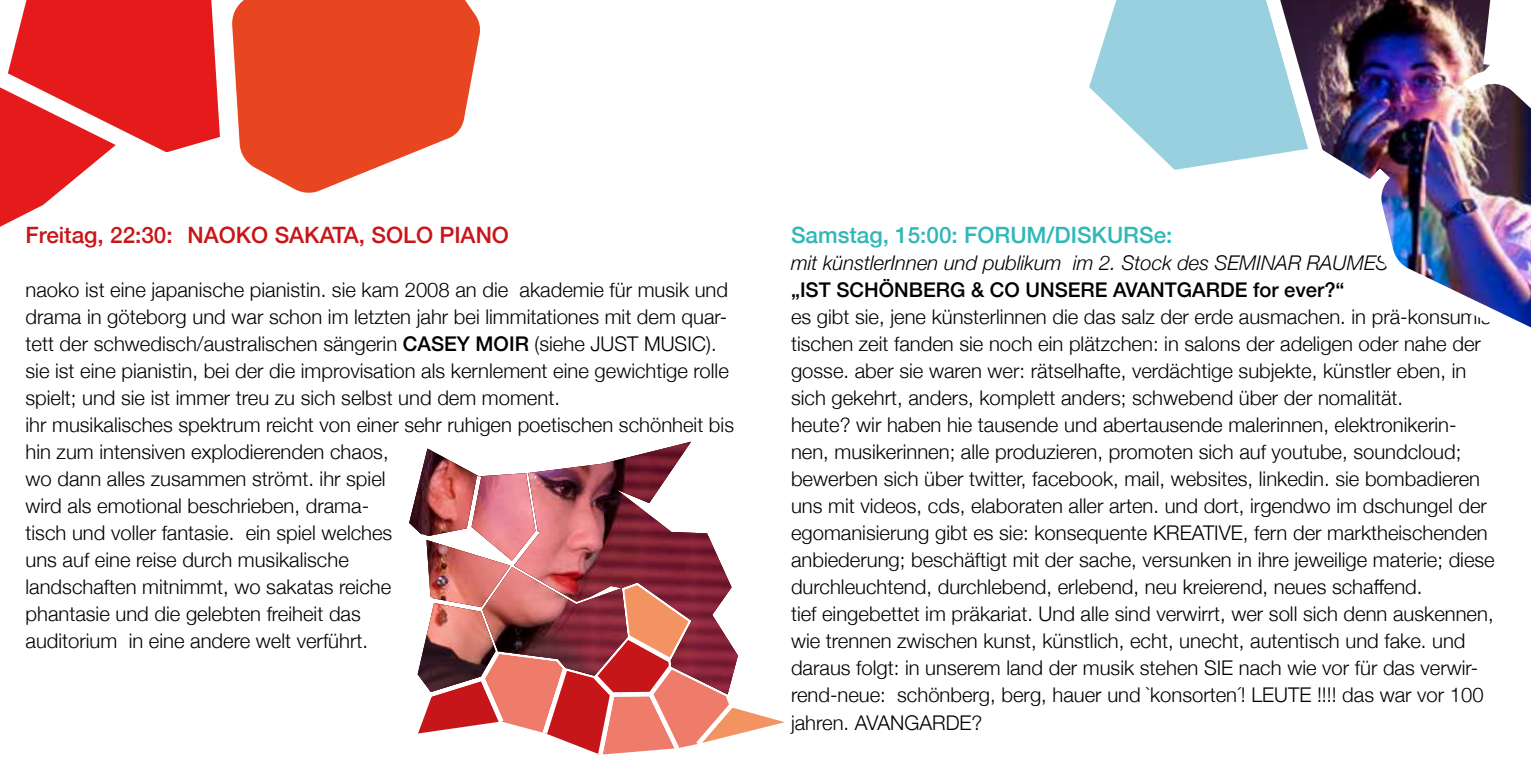
<style>
.page{position:relative;width:1531px;height:766px;background:#fff}
.page>*{position:absolute;margin:0;border:0;box-sizing:border-box;transform-origin:0 0}
.t1{font:500 22.5px "Helvetica Neue";color:#c91517}
.t2{font:500 22.5px "Helvetica Neue";color:#32b7b9}
.t3{font:300 20.25px/27px "Helvetica Neue";color:#000}
.t4{font:italic 300 20.25px "Helvetica Neue";color:#000}
.t5{font:500 20.25px "Helvetica Neue";color:#000}
.s1{font-weight:500}
</style>
<div class="page">
<svg style="left:241px;top:0;width:239px;height:193px"></svg>
<svg style="left:0;top:0;width:241px;height:227px"></svg>
<svg style="left:1089px;top:0;width:161px;height:170px"></svg>
<img style="left:1250px;top:0;width:281px;height:328px">
<svg style="left:418px;top:694px;width:367px;height:61px"></svg>
<img style="left:409px;top:441px;width:329px;height:253px">
<p class="t1" style="left:26px;top:217px;width:485px">Freitag, 22:30: NAOKO SAKATA, SOLO PIANO</p>
<p class="t3" style="left:26px;top:275px;width:710px">naoko ist eine japanische pianistin. sie kam 2008 an die akademie für musik und drama in göteborg und war schon im letzten jahr bei limmitationes mit dem quar&shy;tett der schwedisch/australischen sängerin <span class="s1">CASEY MOIR</span> (siehe JUST MUSIC). sie ist eine pianistin, bei der die improvisation als kernlement eine gewichtige rolle spielt; und sie ist immer treu zu sich selbst und dem moment.<br>ihr musikalisches spektrum reicht von einer sehr ruhigen poetischen schönheit bis hin zum intensiven explodierenden chaos,<br>wo dann alles zusammen strömt. ihr spiel<br>wird als emotional beschrieben, drama-<br>tisch und voller fantasie. ein spiel welches<br>uns auf eine reise durch musikalische<br>landschaften mitnimmt, wo sakatas reiche<br>phantasie und die gelebten freiheit das<br>auditorium in eine andere welt verführt.</p>
<p class="t2" style="left:791px;top:217px;width:383px">Samstag, 15:00: FORUM/DISKURSe:</p>
<p class="t4" style="left:791px;top:247px;width:605px">mit künstlerInnen und publikum im 2. Stock des SEMINAR RAUMES.</p>
<p class="t5" style="left:791px;top:274px;width:555px">„IST SCHÖNBERG &amp; CO UNSERE AVANTGARDE for ever?“</p>
<p class="t3" style="left:791px;top:302px;width:709px">es gibt sie, jene künsterlinnen die das salz der erde ausmachen. in prä-konsumis&shy;tischen zeit fanden sie noch ein plätzchen: in salons der adeligen oder nahe der gosse. aber sie waren wer: rätselhafte, verdächtige subjekte, künstler eben, in sich gekehrt, anders, komplett anders; schwebend über der nomalität.<br>heute? wir haben hie tausende und abertausende malerinnen, elektronikerin&shy;nen, musikerinnen; alle produzieren, promoten sich auf youtube, soundcloud; bewerben sich über twitter, facebook, mail, websites, linkedin. sie bombadieren uns mit videos, cds, elaboraten aller arten. und dort, irgendwo im dschungel der egomanisierung gibt es sie: konsequente KREATIVE, fern der marktheischenden anbiederung; beschäftigt mit der sache, versunken in ihre jeweilige materie; diese durchleuchtend, durchlebend, erlebend, neu kreierend, neues schaffend.<br>tief eingebettet im präkariat. Und alle sind verwirrt, wer soll sich denn auskennen, wie trennen zwischen kunst, künstlich, echt, unecht, autentisch und fake. und daraus folgt: in unserem land der musik stehen SIE nach wie vor für das verwir&shy;rend-neue: schönberg, berg, hauer und `konsorten´! LEUTE !!!! das war vor 100 jahren. AVANGARDE?</p>
</div>
